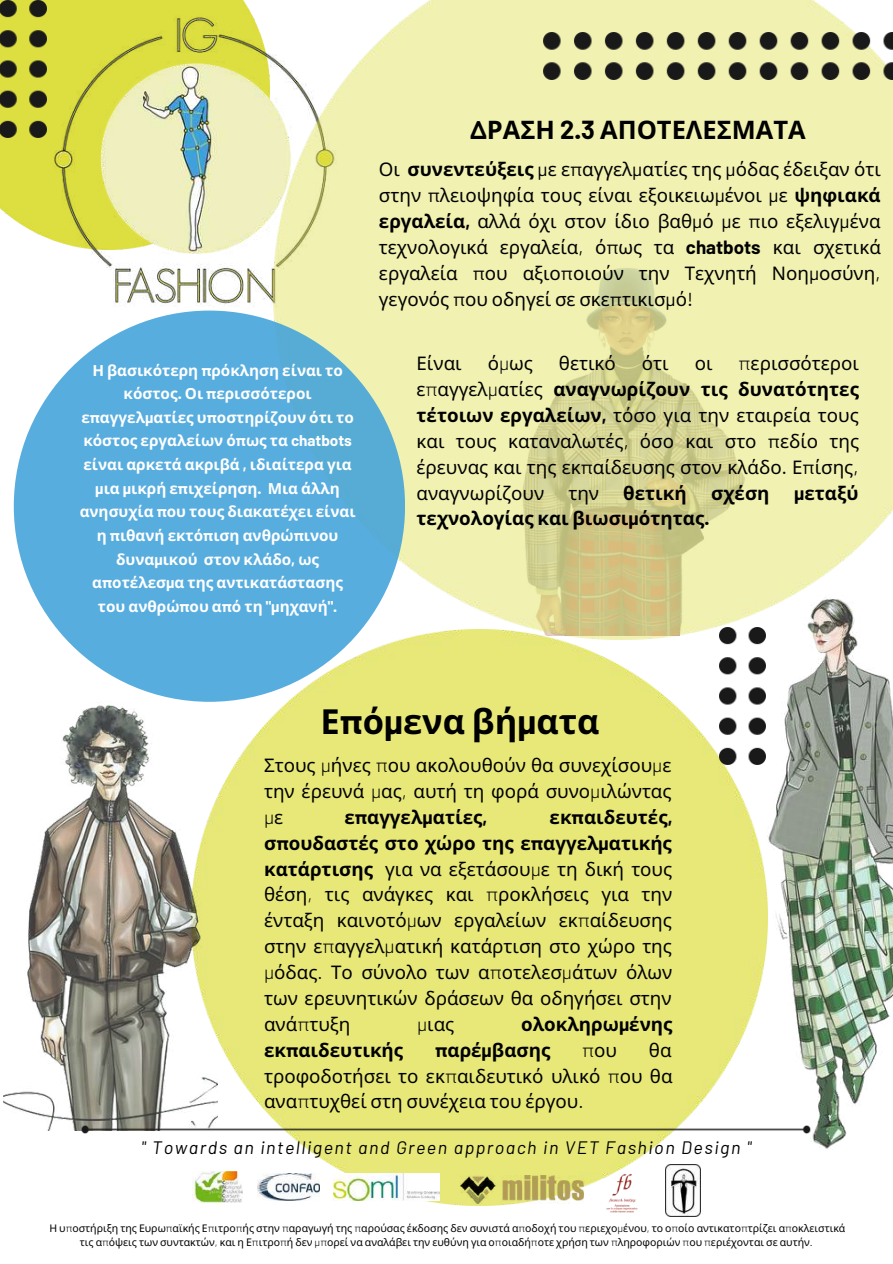
<style>
.page{position:relative;width:893px;height:1264px;background:#fff}
.page>*{position:absolute;margin:0;border:0;box-sizing:border-box;transform-origin:0 0}
.t1{font:700 34.5px "Noto Sans";color:#000}
.t2{font:700 25.5px "Noto Sans";color:#000}
.t3{font:18.75px/25.8px "Noto Sans";color:#000;text-align:justify}
.t4{font:700 18.75px "Noto Sans";color:#000}
.t5{font:300 18.75px "Barlow";color:#000}
.t6{font:italic 18px "Barlow";letter-spacing:.085em;color:#000}
.t7{font:700 15.3px/23.5px "Noto Sans";color:#fff;text-align:center}
.t8{font:10.5px/14px "Noto Sans";color:#000;text-align:center}
.s1{font-family:"Barlow"}
.s2{font-weight:700}
.s3{font-family:"Barlow";font-weight:700}
.s4{font-family:"Barlow";font-weight:300}
.s5{font-family:"Noto Sans";font-weight:400}
</style>
<div class="page">
<img style="left:0;top:0;width:249px;height:238px">
<img style="left:46px;top:8px;width:227px;height:299px">
<img style="left:0;top:0;width:46px;height:138px">
<img style="left:273px;top:0;width:619px;height:629px">
<img style="left:542px;top:32px;width:350px;height:47px">
<img style="left:192px;top:629px;width:550px;height:575px">
<img style="left:4px;top:701px;width:213px;height:429px">
<div style="left:14px;top:310px;width:391px;height:391px;background:#58addf;border-radius:50%"></div>
<img style="left:82px;top:1125px;width:660px;height:8px">
<img style="left:719px;top:627px;width:23px;height:138px">
<img style="left:333px;top:1173px;width:106px;height:27px">
<img style="left:193px;top:1171px;width:49px;height:31px">
<img style="left:257px;top:1173px;width:62px;height:27px">
<img style="left:599px;top:1171px;width:45px;height:42px">
<img style="left:460px;top:1175px;width:123px;height:28px">
<img style="left:665px;top:1164px;width:35px;height:52px">
<img style="left:742px;top:587px;width:150px;height:562px">
<h2 class="t2" style="left:470px;top:112px;width:337px"><span class="s1">Δ</span>ΡΑΣΗ <span class="s1">2.3</span> ΑΠΟΤΕΛΕΣΜΑΤΑ</h2>
<p class="t7" style="left:80px;top:358px;width:277px">Η βασικότερη <span class="s1">π</span>ρόκληση είναι το κόστος<span class="s1">.</span> Οι <span class="s1">π</span>ερισσότεροι ε<span class="s1">π</span>αγγελ<span class="s1">μ</span>ατίες υ<span class="s1">π</span>οστηρίζουν ότι το κόστος εργαλείων ό<span class="s1">π</span>ως τα <span class="s1">chatbots </span>είναι αρκετά ακριβά <span class="s1">,</span> ιδιαίτερα για <span class="s1">μ</span>ια <span class="s1">μ</span>ικρή ε<span class="s1">π</span>ιχείρηση<span class="s1">.</span> Μια άλλη ανησυχία <span class="s1">π</span>ου τους διακατέχει είναι η <span class="s1">π</span>ιθανή εκτό<span class="s1">π</span>ιση ανθρώ<span class="s1">π</span>ινου δυνα<span class="s1">μ</span>ικού στον κλάδο<span class="s1">,</span> ως α<span class="s1">π</span>οτέλεσ<span class="s1">μ</span>α της αντικατάστασης του ανθρώ<span class="s1">π</span>ου α<span class="s1">π</span>ό τη <span class="s1">"μ</span>ηχανή<span class="s1">".</span></p>
<p class="t3" style="left:379px;top:156px;width:503px">Οι <span class="s2">συνεντεύξεις</span> <span class="s1">μ</span>ε ε<span class="s1">π</span>αγγελ<span class="s1">μ</span>ατίες της <span class="s1">μ</span>όδας έδειξαν ότι στην <span class="s1">π</span>λειοψηφία τους είναι εξοικειω<span class="s1">μ</span>ένοι <span class="s1">μ</span>ε <span class="s2">ψηφιακά εργαλεία</span><span class="s3">,</span> αλλά όχι στον ίδιο βαθ<span class="s1">μ</span>ό <span class="s1">μ</span>ε <span class="s1">π</span>ιο εξελιγ<span class="s1">μ</span>ένα τεχνολογικά εργαλεία<span class="s1">,</span> ό<span class="s1">π</span>ως τα <span class="s3">chatbots</span> και σχετικά εργαλεία <span class="s1">π</span>ου αξιο<span class="s1">π</span>οιούν την Τεχνητή Νοη<span class="s1">μ</span>οσύνη<span class="s1">, </span>γεγονός <span class="s1">π</span>ου οδηγεί σε σκε<span class="s1">π</span>τικισ<span class="s1">μ</span>ό<span class="s1">!</span></p>
<p class="t3" style="left:416px;top:350px;width:444px;text-indent:322px"><span class="s4">π</span>ερισσότεροι ε<span class="s4">π</span>αγγελ<span class="s4">μ</span>ατίες <span class="s2">αναγνωρίζουν τις δυνατότητες τέτοιων εργαλείων</span><span class="s3">,</span> τόσο για την εταιρεία τους και τους καταναλωτές<span class="s1">,</span> όσο και στο <span class="s1">π</span>εδίο της έρευνας και της εκ<span class="s1">π</span>αίδευσης στον κλάδο<span class="s1">.</span> Ε<span class="s1">π</span>ίσης<span class="s1">, </span>αναγνωρίζουν</p>
<p class="t3" style="left:416px;top:350px;width:47px">Είναι</p>
<p class="t3" style="left:487px;top:350px;width:47px">ό<span class="s4">μ</span>ως</p>
<p class="t3" style="left:559px;top:350px;width:58px">θετικό</p>
<p class="t3" style="left:642px;top:350px;width:28px">ότι</p>
<p class="t3" style="left:694px;top:350px;width:19px">οι</p>
<p class="t3" style="left:568px;top:479px;width:32px">την</p>
<p class="t4" style="left:623px;top:479px;width:65px">θετική</p>
<p class="t4" style="left:711px;top:479px;width:60px">σχέση</p>
<p class="t4" style="left:794px;top:479px;width:66px"><span class="s1">μ</span>εταξύ</p>
<p class="t4" style="left:416px;top:505px;width:294px">τεχνολογίας και βιωσι<span class="s1">μ</span>ότητας<span class="s1">.</span></p>
<h1 class="t1" style="left:320px;top:697px;width:280px">Ε<span class="s1">π</span>ό<span class="s1">μ</span>ενα βή<span class="s1">μ</span>ατα</h1>
<p class="t3" style="left:264px;top:752px;width:409px">Στους <span class="s4">μ</span>ήνες <span class="s4">π</span>ου ακολουθούν θα συνεχίσου<span class="s4">μ</span>ε την έρευνά <span class="s4">μ</span>ας<span class="s4">,</span> αυτή τη φορά συνο<span class="s4">μ</span>ιλώντας</p>
<p class="t5" style="left:264px;top:805px;width:21px">μ<span class="s5">ε</span></p>
<p class="t4" style="left:344px;top:803px;width:144px">ε<span class="s1">π</span>αγγελ<span class="s1">μ</span>ατίες<span class="s1">,</span></p>
<p class="t3" style="left:264px;top:803px;width:410px;text-indent:285px"><span class="s2">εκ</span><span class="s3">π</span><span class="s2">αιδευτές</span><span class="s3">, </span><span class="s2">σ</span><span class="s3">π</span><span class="s2">ουδαστές στο χώρο της ε</span><span class="s3">π</span><span class="s2">αγγελ</span><span class="s3">μ</span><span class="s2">ατικής κατάρτισης</span> για να εξετάσου<span class="s4">μ</span>ε τη δική τους θέση<span class="s4">,</span> τις ανάγκες και <span class="s4">π</span>ροκλήσεις για την ένταξη καινοτό<span class="s4">μ</span>ων εργαλείων εκ<span class="s4">π</span>αίδευσης στην ε<span class="s4">π</span>αγγελ<span class="s4">μ</span>ατική κατάρτιση στο χώρο της <span class="s4">μ</span>όδας<span class="s4">.</span> Το σύνολο των α<span class="s4">π</span>οτελεσ<span class="s4">μ</span>άτων όλων των ερευνητικών δράσεων θα οδηγήσει στην ανά<span class="s4">π</span>τυξη</p>
<p class="t3" style="left:417px;top:1010px;width:39px"><span class="s4">μ</span>ιας</p>
<p class="t4" style="left:521px;top:1010px;width:153px">ολοκληρω<span class="s1">μ</span>ένης</p>
<p class="t4" style="left:264px;top:1036px;width:141px">εκ<span class="s1">π</span>αιδευτικής</p>
<p class="t4" style="left:435px;top:1036px;width:117px"><span class="s1">π</span>αρέ<span class="s1">μ</span>βασης</p>
<p class="t3" style="left:582px;top:1036px;width:36px"><span class="s4">π</span>ου</p>
<p class="t3" style="left:264px;top:1036px;width:410px;text-indent:385px">θα τροφοδοτήσει το εκ<span class="s4">π</span>αιδευτικό υλικό <span class="s4">π</span>ου θα ανα<span class="s4">π</span>τυχθεί στη συνέχεια του έργου<span class="s4">.</span></p>
<p class="t6" style="left:141px;top:1135px;width:611px">" Towards an intelligent and Green approach in VET Fashion Design "</p>
<p class="t8" style="left:49px;top:1220px;width:797px">Η υ<span class="s4">π</span>οστήριξη της Ευρω<span class="s4">π</span>αϊκής Ε<span class="s4">π</span>ιτρο<span class="s4">π</span>ής στην <span class="s4">π</span>αραγωγή της <span class="s4">π</span>αρούσας έκδοσης δεν συνιστά α<span class="s4">π</span>οδοχή του <span class="s4">π</span>εριεχο<span class="s4">μ</span>ένου<span class="s4">,</span> το ο<span class="s4">π</span>οίο αντικατο<span class="s4">π</span>τρίζει α<span class="s4">π</span>οκλειστικά τις α<span class="s4">π</span>όψεις των συντακτών<span class="s4">,</span> και η Ε<span class="s4">π</span>ιτρο<span class="s4">π</span>ή δεν <span class="s4">μπ</span>ορεί να αναλάβει την ευθύνη για ο<span class="s4">π</span>οιαδή<span class="s4">π</span>οτε χρήση των <span class="s4">π</span>ληροφοριών <span class="s4">π</span>ου <span class="s4">π</span>εριέχονται σε αυτήν<span class="s4">.</span></p>
</div>
